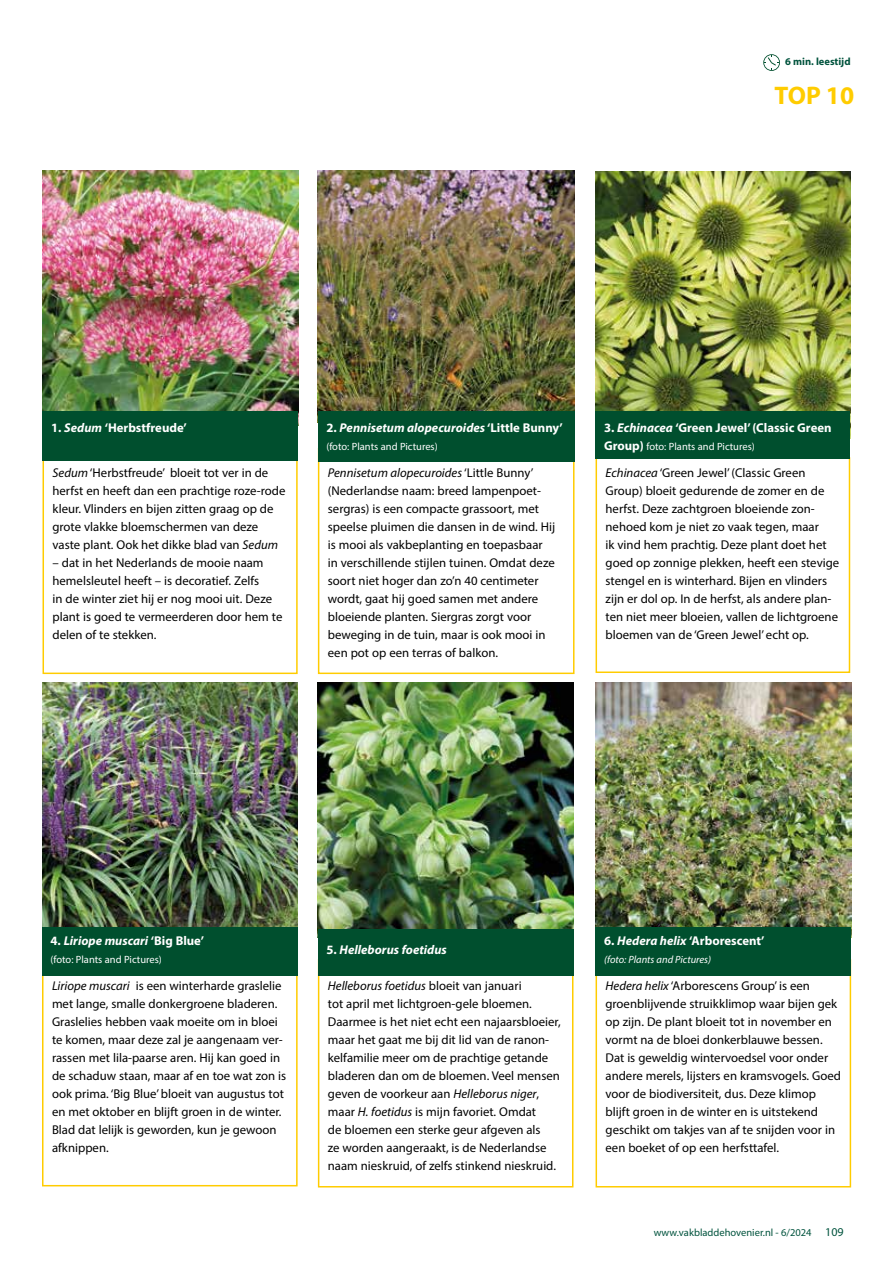
<style>
.page{position:relative;width:893px;height:1263px;background:#fff}
.page>*{position:absolute;margin:0;border:0;box-sizing:border-box;transform-origin:0 0}
.t1{font:700 25.5px "Myriad Pro";color:#fc0}
.t2{font:12.75px/18px "Myriad Pro";color:#000}
.t3{font:700 12.75px "Myriad Pro";color:#fff}
.t4{font:italic 700 12.75px "Myriad Pro";color:#fff}
.t5{font:10.5px "Myriad Pro";color:#fff}
.t6{font:10.5px "Myriad Pro";color:#00533d}
.t7{font:italic 10.5px "Myriad Pro";color:#fff}
.t8{font:700 10.5px "Myriad Pro";color:#00533d}
.s1{font-style:italic}
.s2{font-style:normal}
.s3{font-weight:700;font-size:12.75px}
.s4{font-size:12px}
</style>
<div class="page">
<svg style="left:763px;top:54px;width:17px;height:17px"></svg>
<div style="left:596px;top:457px;width:254px;height:216px;border:2px solid #fc0"></div>
<div style="left:43px;top:447px;width:255px;height:227px;border:2px solid #fc0"></div>
<div style="left:42px;top:959px;width:256px;height:227px;border:2px solid #fc0"></div>
<div style="left:318px;top:959px;width:255px;height:228px;border:2px solid #fc0"></div>
<div style="left:596px;top:959px;width:255px;height:228px;border:2px solid #fc0"></div>
<div style="left:318px;top:448px;width:256px;height:226px;border:2px solid #fc0"></div>
<img style="left:596px;top:172px;width:254px;height:239px">
<img style="left:43px;top:170px;width:255px;height:241px">
<img style="left:42px;top:683px;width:256px;height:244px">
<img style="left:318px;top:683px;width:255px;height:246px">
<img style="left:596px;top:683px;width:255px;height:244px">
<img style="left:318px;top:170px;width:256px;height:241px">
<div style="left:596px;top:411px;width:254px;height:48px;background:#004f2e"></div>
<div style="left:43px;top:411px;width:255px;height:49px;background:#004f2e"></div>
<div style="left:42px;top:927px;width:256px;height:48px;background:#004f2e"></div>
<div style="left:318px;top:929px;width:255px;height:46px;background:#004f2e"></div>
<div style="left:596px;top:927px;width:255px;height:48px;background:#004f2e"></div>
<div style="left:318px;top:411px;width:256px;height:51px;background:#004f2e"></div>
<p class="t8" style="left:785px;top:55px;width:67px">6 min. leestijd</p>
<h1 class="t1" style="left:774px;top:79px;width:81px">TOP 10</h1>
<p class="t3" style="left:51px;top:419px;width:137px">1. <span class="s1">Sedum</span> ‘Herbstfreude’</p>
<p class="t2" style="left:53px;top:464px;width:234px"><span class="s1">Sedum</span> ‘Herbstfreude’ bloeit tot ver in de herfst en heeft dan een prachtige roze-rode kleur. Vlinders en bijen zitten graag op de grote vlakke bloemschermen van deze vaste plant. Ook het dikke blad van <span class="s1">Sedum</span></p>
<p class="t2" style="left:53px;top:554px;width:231px">– dat in het Nederlands de mooie naam hemelsleutel heeft – is decoratief. Zelfs<br>in de winter ziet hij er nog mooi uit. Deze plant is goed te vermeerderen door hem te delen of te stekken.</p>
<p class="t4" style="left:326px;top:419px;width:238px"><span class="s2">2.</span> Pennisetum alopecuroides <span class="s2">‘Little Bunny’</span></p>
<p class="t5" style="left:326px;top:440px;width:113px">(foto: Plants and Pictures)</p>
<p class="t2" style="left:328px;top:464px;width:229px"><span class="s1">Pennisetum alopecuroides</span> ‘Little Bunny’ (Nederlandse naam: breed lampenpoet&shy;sergras) is een compacte grassoort, met speelse pluimen die dansen in de wind. Hij is mooi als vakbeplanting en toepasbaar in verschillende stijlen tuinen. Omdat deze soort niet hoger dan zo’n 40 centimeter wordt, gaat hij goed samen met andere bloeiende planten. Siergras zorgt voor beweging in de tuin, maar is ook mooi in een pot op een terras of balkon.</p>
<p class="t3" style="left:604px;top:419px;width:229px">3. <span class="s1">Echinacea</span> ‘Green Jewel’ (Classic Green</p>
<p class="t5" style="left:604px;top:440px;width:152px"><span class="s3">Group)</span> foto: Plants and Pictures)</p>
<p class="t2" style="left:606px;top:464px;width:235px"><span class="s1">Echinacea</span> ‘Green Jewel’ (Classic Green Group) bloeit gedurende de zomer en de herfst. Deze zachtgroen bloeiende zon&shy;nehoed kom je niet zo vaak tegen, maar<br>ik vind hem prachtig. Deze plant doet het goed op zonnige plekken, heeft een stevige stengel en is winterhard. Bijen en vlinders zijn er dol op. In de herfst, als andere plan&shy;ten niet meer bloeien, vallen de lichtgroene bloemen van de ‘Green Jewel’ echt op.</p>
<p class="t4" style="left:51px;top:932px;width:155px"><span class="s2">4.</span> Liriope muscari <span class="s2">‘Big Blue’</span></p>
<p class="t5" style="left:51px;top:953px;width:113px">(foto: Plants and Pictures)</p>
<p class="t4" style="left:326px;top:941px;width:122px"><span class="s2">5.</span> Helleborus foetidus</p>
<p class="t3" style="left:604px;top:932px;width:162px">6. <span class="s1">Hedera helix</span> ‘Arborescent’</p>
<p class="t7" style="left:604px;top:953px;width:109px">(foto: Plants and Pictures)</p>
<p class="t2" style="left:52px;top:977px;width:236px"><span class="s1">Liriope muscari</span> is een winterharde graslelie met lange, smalle donkergroene bladeren.<br>Graslelies hebben vaak moeite om in bloei te komen, maar deze zal je aangenaam ver&shy;rassen met lila-paarse aren. Hij kan goed in de schaduw staan, maar af en toe wat zon is ook prima. ‘Big Blue’ bloeit van augustus tot en met oktober en blijft groen in de winter.<br>Blad dat lelijk is geworden, kun je gewoon afknippen.</p>
<p class="t2" style="left:328px;top:977px;width:234px"><span class="s1">Helleborus foetidus</span> bloeit van januari<br>tot april met lichtgroen-gele bloemen.<br>Daarmee is het niet echt een najaarsbloeier, maar het gaat me bij dit lid van de ranon&shy;kelfamilie meer om de prachtige getande bladeren dan om de bloemen. Veel mensen geven de voorkeur aan <span class="s1">Helleborus niger</span>, maar <span class="s1">H. foetidus</span> is mijn favoriet. Omdat<br>de bloemen een sterke geur afgeven als<br>ze worden aangeraakt, is de Nederlandse naam nieskruid, of zelfs stinkend nieskruid.</p>
<p class="t2" style="left:606px;top:977px;width:237px"><span class="s1">Hedera helix</span> ‘Arborescens Group’ is een groenblijvende struikklimop waar bijen gek op zijn. De plant bloeit tot in november en vormt na de bloei donkerblauwe bessen.<br>Dat is geweldig wintervoedsel voor onder andere merels, lijsters en kramsvogels. Goed voor de biodiversiteit, dus. Deze klimop blijft groen in de winter en is uitstekend geschikt om takjes van af te snijden voor in een boeket of op een herfsttafel.</p>
<p class="t6" style="left:654px;top:1226px;width:191px">www.vakbladdehovenier.nl - 6/2024 <span class="s4">109</span></p>
</div>
